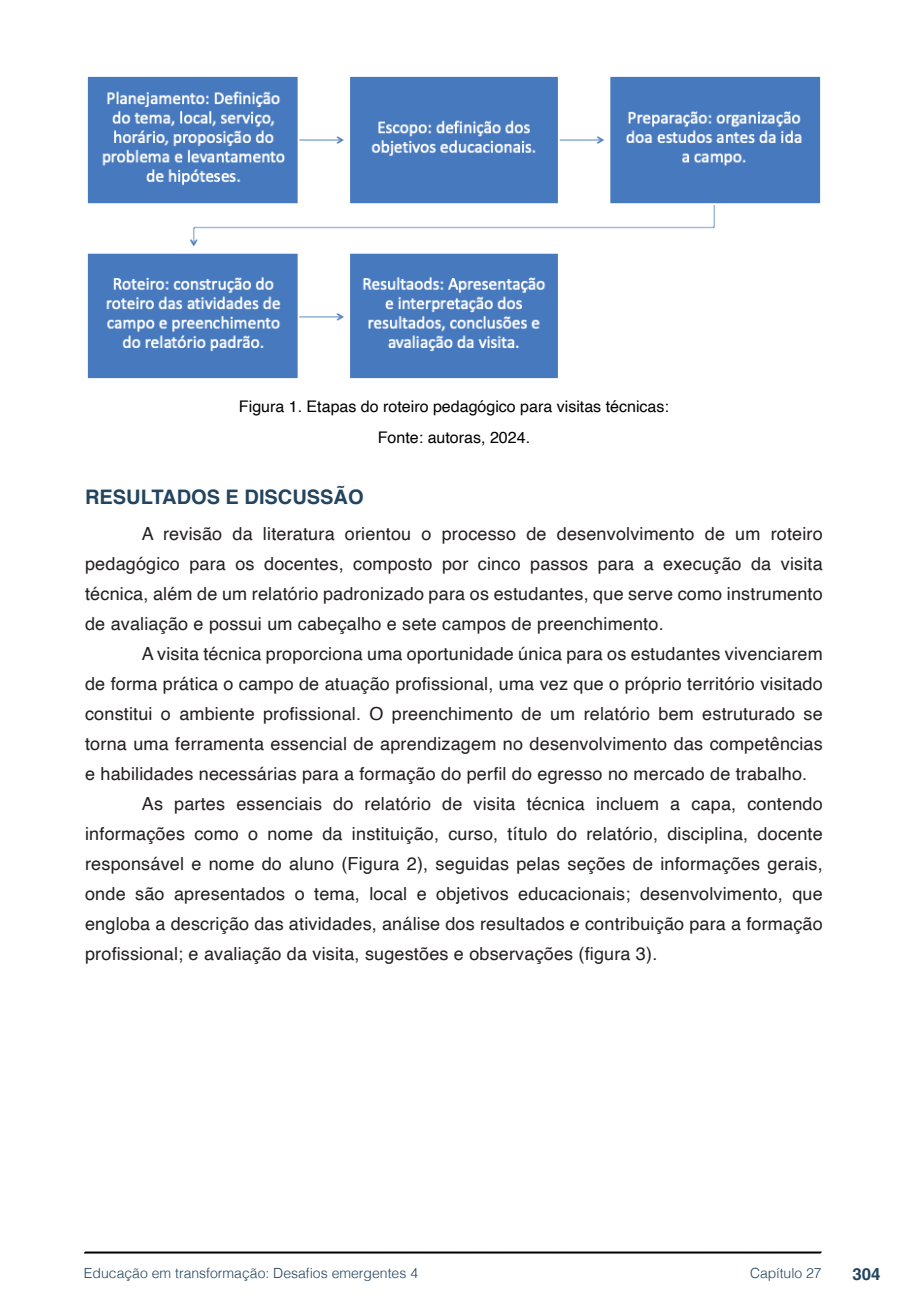
<style>
.page{position:relative;width:908px;height:1304px;background:#fff}
.page>*{position:absolute;margin:0;border:0;box-sizing:border-box;transform-origin:0 0}
.TITULOS{font:700 20px "Helvetica";color:#23445f}
.txt{font:18px/30px "Helvetica";letter-spacing:.01em;color:#231f20;text-align:justify}
.t1{font:700 16.8px "Helvetica";color:#23445f}
.imagens_graf_tab{font:16px "Helvetica";color:#000}
.t2{font:300 14px "Helvetica";color:#23445f}
</style>
<div class="page">
<svg style="left:84px;top:1251px;width:737px;height:3px;background:#515151"></svg>
<img style="left:87px;top:76px;width:734px;height:303px">
<p class="imagens_graf_tab" style="left:239px;top:394px;width:431px">Figura 1. Etapas do roteiro pedagógico para visitas técnicas:</p>
<p class="imagens_graf_tab" style="left:377px;top:425px;width:154px">Fonte: autoras, 2024.</p>
<p class="TITULOS" style="left:85px;top:485px;width:280px">RESULTADOS E DISCUSSÃO</p>
<p class="txt" style="left:85px;top:519px;width:738px;text-indent:57px">A revisão da literatura orientou o processo de desenvolvimento de um roteiro pedagógico para os docentes, composto por cinco passos para a execução da visita técnica, além de um relatório padronizado para os estudantes, que serve como instrumento de avaliação e possui um cabeçalho e sete campos de preenchimento.</p>
<p class="txt" style="left:85px;top:639px;width:738px;text-indent:57px">A visita técnica proporciona uma oportunidade única para os estudantes vivenciarem de forma prática o campo de atuação profissional, uma vez que o próprio território visitado constitui o ambiente profissional. O preenchimento de um relatório bem estruturado se torna uma ferramenta essencial de aprendizagem no desenvolvimento das competências e habilidades necessárias para a formação do perfil do egresso no mercado de trabalho.</p>
<p class="txt" style="left:85px;top:789px;width:738px;text-indent:57px">As partes essenciais do relatório de visita técnica incluem a capa, contendo informações como o nome da instituição, curso, título do relatório, disciplina, docente responsável e nome do aluno (Figura 2), seguidas pelas seções de informações gerais, onde são apresentados o tema, local e objetivos educacionais; desenvolvimento, que engloba a descrição das atividades, análise dos resultados e contribuição para a formação profissional; e avaliação da visita, sugestões e observações (figura 3).</p>
<p class="t2" style="left:84px;top:1261px;width:335px">Educação em transformação: Desafios emergentes 4</p>
<p class="t2" style="left:749px;top:1261px;width:73px">Capítulo 27</p>
<p class="t1" style="left:851px;top:1264px;width:30px">304</p>
</div>
